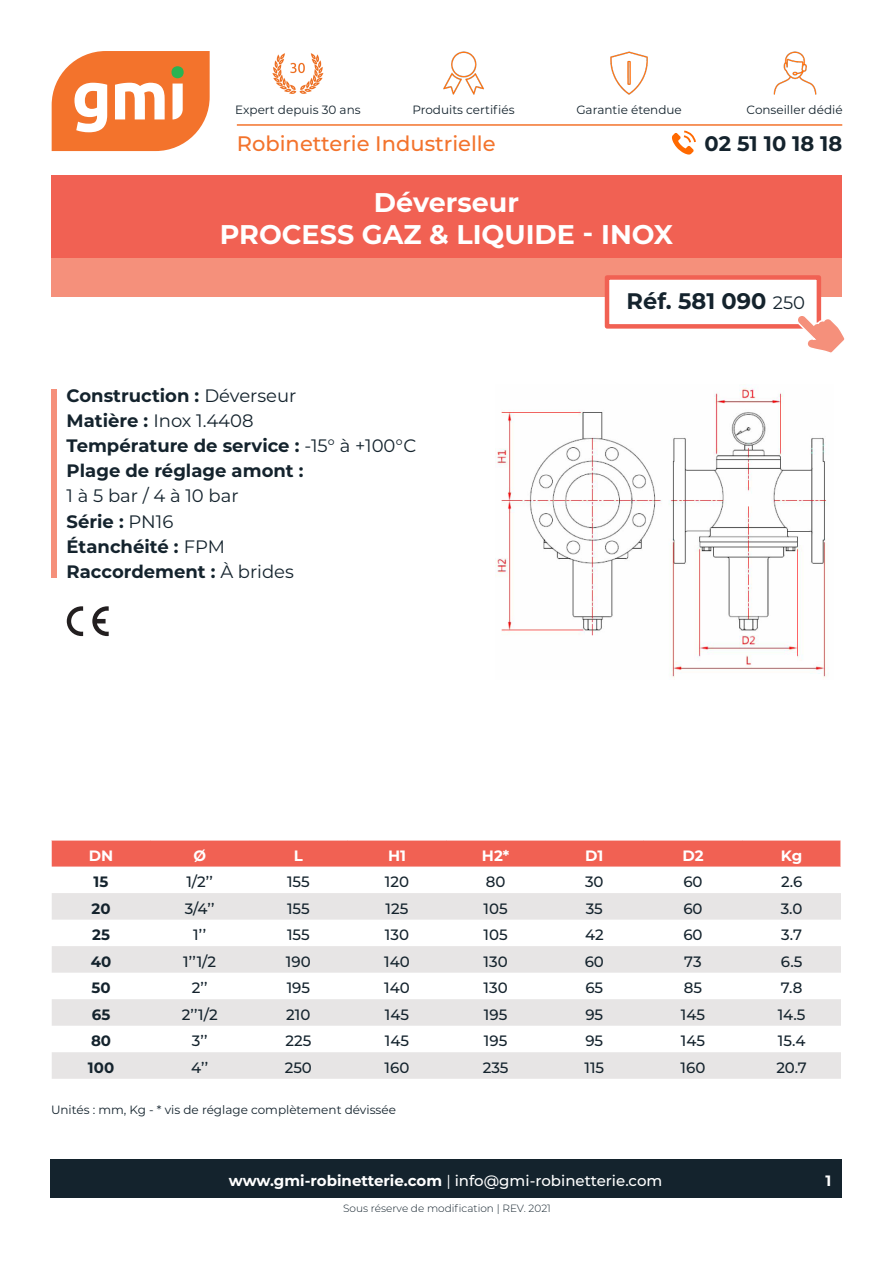
<style>
.page{position:relative;width:893px;height:1263px;background:#fff}
.page>*{position:absolute;margin:0;border:0;box-sizing:border-box;transform-origin:0 0}
.TITRE_Fiche_produit{font:700 27px "Montserrat";color:#fff}
.RÉFÉRENCE{font:700 22.5px "Montserrat";color:#14232d}
.t1{font:500 21px "Montserrat";color:#f3732c}
.t2{font:700 21px "Montserrat";color:#14232d}
.DESCRIPTIF{font:700 18px "Montserrat";color:#14232d}
.DESCRIPTIF-2{font:18px "Montserrat";color:#14232d}
.t3{font:500 15px "Montserrat";color:#14232d}
.t4{font:500 15px "Montserrat";color:#fff}
.t5{font:700 15px "Montserrat";color:#14232d}
.t6{font:700 15px "Montserrat";letter-spacing:-.005em;color:#fff}
.MENTION_SPÉCIALE{font:12px "Montserrat";color:#14232d}
.NOTE_BAS_DE_PAGE{font:300 10.5px "Montserrat";color:#14232d}
.s1{font-weight:400}
.s2{font-weight:700}
.s3{font-weight:400;font-size:18px}
</style>
<div class="page">
<div style="left:52px;top:175px;width:790px;height:83px;background:#f16153"></div>
<div style="left:52px;top:258px;width:790px;height:39px;background:#f5907b"></div>
<div style="left:605px;top:275px;width:216px;height:54px;background:#fff;border:4px solid #f16153"></div>
<div style="left:50px;top:1160px;width:792px;height:38px;background:#14232d"></div>
<svg style="left:52px;top:51px;width:158px;height:100px"></svg>
<hr style="left:237px;top:124px;width:605px;height:2px;background:#f3732c">
<img style="left:443px;top:51px;width:41px;height:44px">
<img style="left:610px;top:51px;width:38px;height:44px">
<img style="left:773px;top:51px;width:44px;height:44px">
<svg style="left:672px;top:131px;width:24px;height:24px"></svg>
<svg style="left:795px;top:313px;width:50px;height:40px"></svg>
<img style="left:272px;top:53px;width:52px;height:41px">
<div style="left:51px;top:389px;width:6px;height:189px;background:#f5907b"></div>
<svg style="left:67px;top:606px;width:16px;height:30px"></svg>
<svg style="left:92px;top:606px;width:17px;height:30px"></svg>
<svg style="left:52px;top:893px;width:789px;height:186px;fill:#e7e5e5"></svg>
<div style="left:52px;top:840px;width:789px;height:26px;background:#f16153"></div>
<img style="left:495px;top:388px;width:334px;height:290px">
<p class="MENTION_SPÉCIALE" style="left:235px;top:101px;width:127px">Expert depuis 30 ans</p>
<p class="MENTION_SPÉCIALE" style="left:412px;top:101px;width:104px">Produits certifiés</p>
<p class="MENTION_SPÉCIALE" style="left:576px;top:101px;width:107px">Garantie étendue</p>
<p class="MENTION_SPÉCIALE" style="left:747px;top:101px;width:98px">Conseiller dédié</p>
<h3 class="t1" style="left:237px;top:129px;width:260px">Robinetterie Industrielle</h3>
<p class="TITRE_Fiche_produit" style="left:374px;top:183px;width:146px">Déverseur</p>
<p class="TITRE_Fiche_produit" style="left:220px;top:215px;width:455px">PROCESS GAZ &amp; LIQUIDE - INOX</p>
<h3 class="t2" style="left:705px;top:129px;width:139px">02 51 10 18 18</h3>
<p class="DESCRIPTIF" style="left:67px;top:383px;width:231px">Construction : <span class="s1">Déverseur</span></p>
<p class="DESCRIPTIF-2" style="left:67px;top:409px;width:188px"><span class="s2">Matière :</span> Inox 1.4408</p>
<p class="DESCRIPTIF" style="left:67px;top:433px;width:351px">Température de service : <span class="s1">-15° à +100°C</span></p>
<p class="DESCRIPTIF" style="left:67px;top:458px;width:238px">Plage de réglage amont :</p>
<p class="DESCRIPTIF-2" style="left:67px;top:484px;width:173px">1 à 5 bar / 4 à 10 bar</p>
<p class="DESCRIPTIF" style="left:67px;top:508px;width:108px">Série : <span class="s1">PN16</span></p>
<p class="DESCRIPTIF" style="left:67px;top:533px;width:160px">Étanchéité : <span class="s1">FPM</span></p>
<p class="DESCRIPTIF" style="left:67px;top:558px;width:229px">Raccordement : <span class="s1">À brides</span></p>
<p class="RÉFÉRENCE" style="left:627px;top:285px;width:180px">Réf. 581 090 <span class="s3">250</span></p>
<p class="t6" style="left:89px;top:844px;width:26px">DN</p>
<p class="t6" style="left:193px;top:844px;width:14px">Ø</p>
<p class="t6" style="left:294px;top:844px;width:11px">L</p>
<p class="t6" style="left:388px;top:844px;width:19px">H1</p>
<p class="t6" style="left:482px;top:844px;width:29px">H2*</p>
<p class="t6" style="left:585px;top:844px;width:20px">D1</p>
<p class="t6" style="left:682px;top:844px;width:23px">D2</p>
<p class="t6" style="left:781px;top:844px;width:23px">Kg</p>
<p class="t5" style="left:94px;top:871px;width:16px">15</p>
<p class="t3" style="left:186px;top:871px;width:28px">1/2’’</p>
<p class="t3" style="left:287px;top:871px;width:24px">155</p>
<p class="t3" style="left:385px;top:871px;width:26px">120</p>
<p class="t3" style="left:486px;top:871px;width:21px">80</p>
<p class="t3" style="left:585px;top:871px;width:20px">30</p>
<p class="t3" style="left:683px;top:871px;width:21px">60</p>
<p class="t3" style="left:781px;top:871px;width:23px">2.6</p>
<p class="t5" style="left:92px;top:897px;width:21px">20</p>
<p class="t3" style="left:185px;top:898px;width:31px">3/4’’</p>
<p class="t3" style="left:287px;top:898px;width:24px">155</p>
<p class="t3" style="left:386px;top:898px;width:24px">125</p>
<p class="t3" style="left:484px;top:898px;width:26px">105</p>
<p class="t3" style="left:586px;top:898px;width:19px">35</p>
<p class="t3" style="left:683px;top:898px;width:21px">60</p>
<p class="t3" style="left:781px;top:898px;width:23px">3.0</p>
<p class="t5" style="left:92px;top:924px;width:19px">25</p>
<p class="t3" style="left:193px;top:924px;width:14px">1’’</p>
<p class="t3" style="left:287px;top:924px;width:24px">155</p>
<p class="t3" style="left:385px;top:924px;width:26px">130</p>
<p class="t3" style="left:484px;top:924px;width:26px">105</p>
<p class="t3" style="left:585px;top:924px;width:20px">42</p>
<p class="t3" style="left:683px;top:924px;width:21px">60</p>
<p class="t3" style="left:781px;top:924px;width:22px">3.7</p>
<p class="t5" style="left:91px;top:950px;width:22px">40</p>
<p class="t3" style="left:183px;top:951px;width:34px">1’’1/2</p>
<p class="t3" style="left:286px;top:951px;width:26px">190</p>
<p class="t3" style="left:384px;top:951px;width:27px">140</p>
<p class="t3" style="left:484px;top:951px;width:26px">130</p>
<p class="t3" style="left:585px;top:951px;width:21px">60</p>
<p class="t3" style="left:684px;top:951px;width:19px">73</p>
<p class="t3" style="left:781px;top:951px;width:23px">6.5</p>
<p class="t5" style="left:92px;top:977px;width:21px">50</p>
<p class="t3" style="left:192px;top:977px;width:17px">2’’</p>
<p class="t3" style="left:287px;top:977px;width:25px">195</p>
<p class="t3" style="left:384px;top:977px;width:27px">140</p>
<p class="t3" style="left:484px;top:977px;width:26px">130</p>
<p class="t3" style="left:585px;top:977px;width:19px">65</p>
<p class="t3" style="left:684px;top:977px;width:20px">85</p>
<p class="t3" style="left:781px;top:977px;width:23px">7.8</p>
<p class="t5" style="left:92px;top:1003px;width:20px">65</p>
<p class="t3" style="left:182px;top:1004px;width:37px">2’’1/2</p>
<p class="t3" style="left:286px;top:1004px;width:26px">210</p>
<p class="t3" style="left:385px;top:1004px;width:26px">145</p>
<p class="t3" style="left:484px;top:1004px;width:25px">195</p>
<p class="t3" style="left:585px;top:1004px;width:19px">95</p>
<p class="t3" style="left:681px;top:1004px;width:26px">145</p>
<p class="t3" style="left:778px;top:1004px;width:29px">14.5</p>
<p class="t5" style="left:91px;top:1030px;width:22px">80</p>
<p class="t3" style="left:192px;top:1030px;width:17px">3’’</p>
<p class="t3" style="left:285px;top:1030px;width:27px">225</p>
<p class="t3" style="left:385px;top:1030px;width:26px">145</p>
<p class="t3" style="left:484px;top:1030px;width:25px">195</p>
<p class="t3" style="left:585px;top:1030px;width:19px">95</p>
<p class="t3" style="left:681px;top:1030px;width:26px">145</p>
<p class="t3" style="left:778px;top:1030px;width:29px">15.4</p>
<p class="t5" style="left:88px;top:1056px;width:28px">100</p>
<p class="t3" style="left:191px;top:1057px;width:19px">4’’</p>
<p class="t3" style="left:285px;top:1057px;width:29px">250</p>
<p class="t3" style="left:385px;top:1057px;width:26px">160</p>
<p class="t3" style="left:483px;top:1057px;width:27px">235</p>
<p class="t3" style="left:584px;top:1057px;width:21px">115</p>
<p class="t3" style="left:681px;top:1057px;width:26px">160</p>
<p class="t3" style="left:776px;top:1057px;width:32px">20.7</p>
<p class="MENTION_SPÉCIALE" style="left:51px;top:1102px;width:346px">Unités : mm, Kg - * vis de réglage complètement dévissée</p>
<p class="t4" style="left:229px;top:1170px;width:435px"><span class="s2">www.gmi-robinetterie.com</span> <span class="s1">|</span> info@gmi-robinetterie.com</p>
<p class="t6" style="left:825px;top:1170px;width:7px">1</p>
<p class="NOTE_BAS_DE_PAGE" style="left:343px;top:1201px;width:209px">Sous réserve de modification | REV. 2021</p>
</div>
